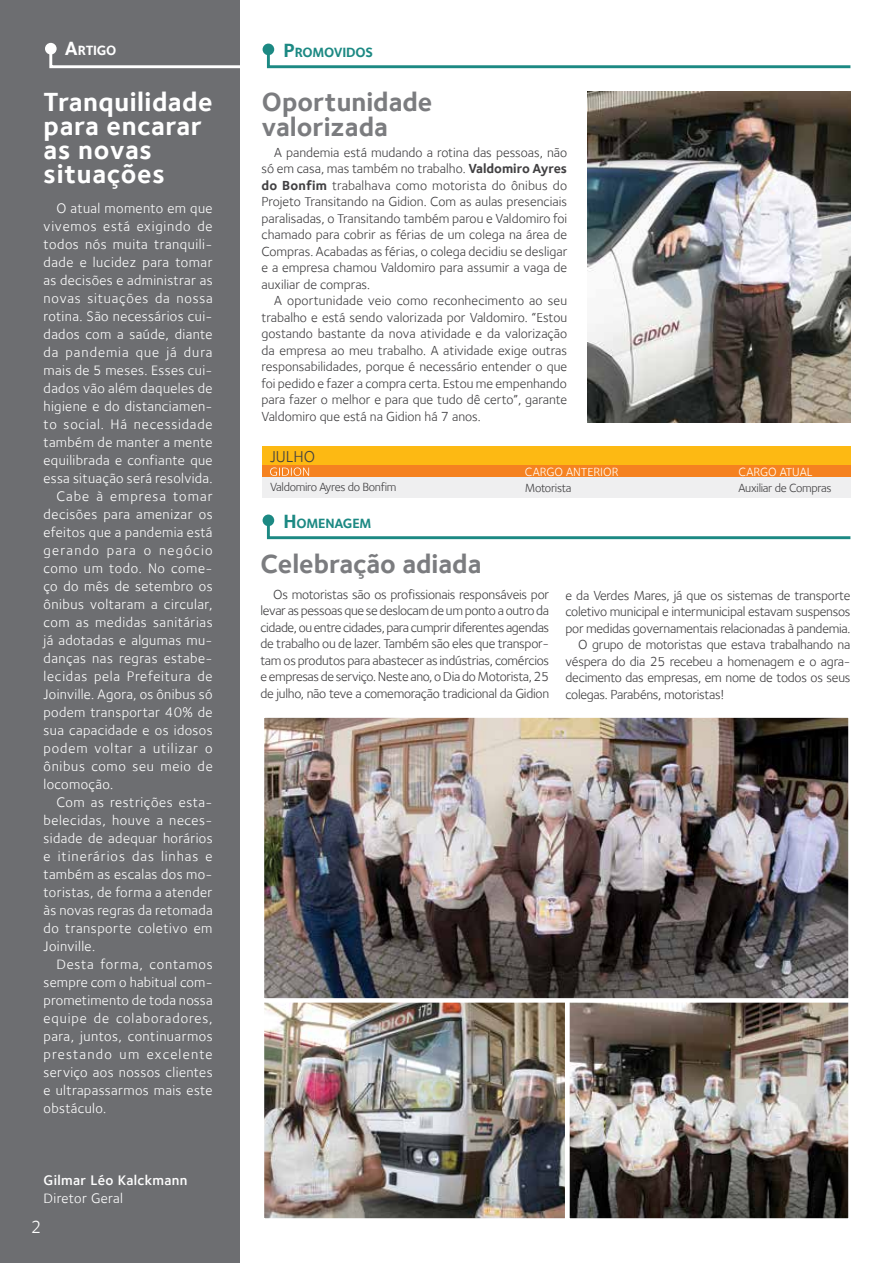
<style>
.page{position:relative;width:893px;height:1263px;background:#fff}
.page>*{position:absolute;margin:0;border:0;box-sizing:border-box;transform-origin:0 0}
.t1{font:700 27px/24px "Foundry Sterling";letter-spacing:.025em;color:#fff}
.t2{font:700 27px/25.5px "Foundry Sterling";color:#7b7c7f}
.t3{font:18px "Foundry Sterling";color:#fff}
.t4{font:16.2px "Foundry Sterling";color:#414042}
.t5{font:14.25px "Foundry Sterling";letter-spacing:.025em;color:#fff}
.t6{font:14.25px "Foundry Sterling";letter-spacing:.055em;color:#fff}
.t7{font:14.25px "Foundry Sterling";letter-spacing:.07em;color:#fff}
.t8{font:14.25px "Foundry Sterling";letter-spacing:.06em;color:#fff}
.t9{font:14.25px "Foundry Sterling";letter-spacing:.085em;color:#fff}
.t10{font:14.25px "Foundry Sterling";letter-spacing:.09em;color:#fff}
.t11{font:14.25px "Foundry Sterling";letter-spacing:.05em;color:#fff}
.t12{font:600 14.25px "Foundry Sterling";letter-spacing:.025em;color:#fff}
.t13{font:700 13.8px "Foundry Sterling";letter-spacing:-.015em;color:#1c8983}
.t14{font:700 13.8px "Foundry Sterling";letter-spacing:-.02em;color:#fff}
.t15{font:13.5px/16.5px "Foundry Sterling";letter-spacing:-.02em;color:#414042;text-align:justify}
.t16{font:12.3px "Foundry Sterling";color:#fff}
.t17{font:12.15px "Foundry Sterling";letter-spacing:-.025em;color:#414042}
.s1{font-size:19.65px}
.s2{font-weight:700}
</style>
<div class="page">
<div style="left:262px;top:462px;width:588px;height:35px;background:#efeff0"></div>
<img style="left:570px;top:1003px;width:278px;height:215px">
<div style="left:565px;top:961px;width:288px;height:262px;border:4px solid #fff"></div>
<div style="left:0;top:0;width:239px;height:1263px;background:#6d6e71"></div>
<svg style="left:48px;top:46px;width:192px;height:24px"></svg>
<div style="left:45px;top:43px;width:12px;height:11px;background:#fff;border-radius:50%"></div>
<div style="left:262px;top:464px;width:588px;height:13px;background:#f58220"></div>
<div style="left:262px;top:446px;width:588px;height:19px;background:#fdb913"></div>
<svg style="left:270px;top:467px;width:39px;height:9px"></svg>
<svg style="left:265px;top:46px;width:586px;height:23px"></svg>
<div style="left:263px;top:44px;width:11px;height:11px;background:#1c8983;border-radius:50%"></div>
<svg style="left:265px;top:517px;width:586px;height:23px"></svg>
<div style="left:263px;top:514px;width:11px;height:12px;background:#1c8983;border-radius:50%"></div>
<img style="left:588px;top:91px;width:262px;height:331px">
<img style="left:265px;top:1003px;width:299px;height:215px">
<div style="left:260px;top:995px;width:309px;height:228px;border:4px solid #fff"></div>
<img style="left:265px;top:718px;width:583px;height:280px">
<div style="left:260px;top:713px;width:593px;height:290px;border:4px solid #fff"></div>
<p class="t14" style="left:65px;top:42px;width:53px"><span class="s1">A</span>RTIGO</p>
<h1 class="t1" style="left:44px;top:90px;width:171px">Tranquilidade para encarar as novas situações</h1>
<p class="t5" style="left:56px;top:200px;width:158px">O atual momento em que</p>
<p class="t6" style="left:44px;top:218px;width:171px">vivemos está exigindo de</p>
<p class="t5" style="left:44px;top:236px;width:171px">todos nós muita tranquili-</p>
<p class="t5" style="left:44px;top:254px;width:171px">dade e lucidez para tomar</p>
<p class="t5" style="left:44px;top:272px;width:171px">as decisões e administrar as</p>
<p class="t6" style="left:44px;top:290px;width:171px">novas situações da nossa</p>
<p class="t5" style="left:44px;top:308px;width:171px">rotina. São necessários cui-</p>
<p class="t5" style="left:44px;top:326px;width:171px">dados com a saúde, diante</p>
<p class="t7" style="left:44px;top:344px;width:170px">da pandemia que já dura</p>
<p class="t5" style="left:44px;top:362px;width:171px">mais de 5 meses. Esses cui-</p>
<p class="t5" style="left:44px;top:380px;width:171px">dados vão além daqueles de</p>
<p class="t5" style="left:44px;top:398px;width:171px">higiene e do distanciamen-</p>
<p class="t6" style="left:44px;top:416px;width:171px">to social. Há necessidade</p>
<p class="t5" style="left:44px;top:434px;width:171px">também de manter a mente</p>
<p class="t5" style="left:44px;top:452px;width:171px">equilibrada e confiante que</p>
<p class="t5" style="left:44px;top:470px;width:170px">essa situação será resolvida.</p>
<p class="t7" style="left:56px;top:488px;width:158px">Cabe à empresa tomar</p>
<p class="t5" style="left:44px;top:506px;width:171px">decisões para amenizar os</p>
<p class="t5" style="left:44px;top:524px;width:171px">efeitos que a pandemia está</p>
<p class="t10" style="left:44px;top:542px;width:171px">gerando para o negócio</p>
<p class="t5" style="left:44px;top:560px;width:170px">como um todo. No come-</p>
<p class="t5" style="left:44px;top:578px;width:171px">ço do mês de setembro os</p>
<p class="t5" style="left:44px;top:596px;width:170px">ônibus voltaram a circular,</p>
<p class="t5" style="left:44px;top:614px;width:171px">com as medidas sanitárias</p>
<p class="t5" style="left:44px;top:632px;width:171px">já adotadas e algumas mu-</p>
<p class="t5" style="left:44px;top:650px;width:170px">danças nas regras estabe-</p>
<p class="t6" style="left:44px;top:668px;width:170px">lecidas pela Prefeitura de</p>
<p class="t5" style="left:44px;top:686px;width:171px">Joinville. Agora, os ônibus só</p>
<p class="t5" style="left:44px;top:704px;width:171px">podem transportar 40% de</p>
<p class="t5" style="left:44px;top:722px;width:171px">sua capacidade e os idosos</p>
<p class="t8" style="left:44px;top:740px;width:170px">podem voltar a utilizar o</p>
<p class="t11" style="left:44px;top:758px;width:171px">ônibus como seu meio de</p>
<p class="t5" style="left:44px;top:776px;width:71px">locomoção.</p>
<p class="t5" style="left:56px;top:794px;width:158px">Com as restrições esta-</p>
<p class="t5" style="left:44px;top:812px;width:171px">belecidas, houve a neces-</p>
<p class="t5" style="left:44px;top:830px;width:171px">sidade de adequar horários</p>
<p class="t7" style="left:44px;top:848px;width:170px">e itinerários das linhas e</p>
<p class="t5" style="left:44px;top:866px;width:171px">também as escalas dos mo-</p>
<p class="t5" style="left:44px;top:884px;width:171px">toristas, de forma a atender</p>
<p class="t5" style="left:44px;top:902px;width:171px">às novas regras da retomada</p>
<p class="t5" style="left:44px;top:920px;width:170px">do transporte coletivo em</p>
<p class="t5" style="left:44px;top:938px;width:53px">Joinville.</p>
<p class="t6" style="left:56px;top:956px;width:158px">Desta forma, contamos</p>
<p class="t5" style="left:44px;top:974px;width:171px">sempre com o habitual com-</p>
<p class="t5" style="left:44px;top:992px;width:171px">prometimento de toda nossa</p>
<p class="t8" style="left:44px;top:1010px;width:171px">equipe de colaboradores,</p>
<p class="t5" style="left:44px;top:1028px;width:171px">para, juntos, continuarmos</p>
<p class="t9" style="left:44px;top:1046px;width:171px">prestando um excelente</p>
<p class="t5" style="left:44px;top:1064px;width:171px">serviço aos nossos clientes</p>
<p class="t5" style="left:44px;top:1082px;width:171px">e ultrapassarmos mais este</p>
<p class="t5" style="left:44px;top:1100px;width:64px">obstáculo.</p>
<p class="t12" style="left:44px;top:1172px;width:145px">Gilmar Léo Kalckmann</p>
<p class="t5" style="left:44px;top:1190px;width:81px">Diretor Geral</p>
<h2 class="t3" style="left:31px;top:1217px;width:12px">2</h2>
<p class="t13" style="left:283px;top:44px;width:91px"><span class="s1">P</span>ROMOVIDOS</p>
<h1 class="t2" style="left:262px;top:89px;width:172px">Oportunidade valorizada</h1>
<p class="t15" style="left:261px;top:144px;width:307px;text-indent:13px">A pandemia está mudando a rotina das pessoas, não só em casa, mas também no trabalho. <span class="s2">Valdomiro Ayres do Bonfim</span> trabalhava como motorista do ônibus do Projeto Transitando na Gidion. Com as aulas presenciais paralisadas, o Transitando também parou e Valdomiro foi chamado para cobrir as férias de um colega na área de Compras. Acabadas as férias, o colega decidiu se desligar e a empresa chamou Valdomiro para assumir a vaga de auxiliar de compras.</p>
<p class="t15" style="left:261px;top:292px;width:307px;text-indent:13px">A oportunidade veio como reconhecimento ao seu trabalho e está sendo valorizada por Valdomiro. “Estou gostando bastante da nova atividade e da valorização da empresa ao meu trabalho. A atividade exige outras responsabilidades, porque é necessário entender o que foi pedido e fazer a compra certa. Estou me empenhando para fazer o melhor e para que tudo dê certo”, garante Valdomiro que está na Gidion há 7 anos.</p>
<p class="t4" style="left:270px;top:447px;width:47px">JULHO</p>
<p class="t17" style="left:270px;top:479px;width:128px">Valdomiro Ayres do Bonfim</p>
<p class="t16" style="left:525px;top:465px;width:95px">CARGO ANTERIOR</p>
<p class="t17" style="left:525px;top:481px;width:48px">Motorista</p>
<p class="t17" style="left:738px;top:481px;width:94px">Auxiliar de Compras</p>
<p class="t16" style="left:738px;top:465px;width:76px">CARGO ATUAL</p>
<p class="t13" style="left:283px;top:515px;width:89px"><span class="s1">H</span>OMENAGEM</p>
<h1 class="t2" style="left:260px;top:551px;width:222px">Celebração adiada</h1>
<p class="t15" style="left:260px;top:586px;width:290px;text-indent:13px">Os motoristas são os profissionais responsáveis por levar as pessoas que se deslocam de um ponto a outro da cidade, ou entre cidades, para cumprir diferentes agendas de trabalho ou de lazer. Também são eles que transpor&shy;tam os produtos para abastecer as indústrias, comércios e empresas de serviço. Neste ano, o Dia do Motorista, 25 de julho, não teve a comemoração tradicional da Gidion</p>
<p class="t15" style="left:566px;top:587px;width:286px">e da Verdes Mares, já que os sistemas de transporte</p>
<p class="t15" style="left:566px;top:603px;width:286px">coletivo municipal e intermunicipal estavam suspensos</p>
<p class="t15" style="left:566px;top:620px;width:286px">por medidas governamentais relacionadas à pandemia.</p>
<p class="t15" style="left:578px;top:636px;width:273px">O grupo de motoristas que estava trabalhando na</p>
<p class="t15" style="left:566px;top:653px;width:286px">véspera do dia 25 recebeu a homenagem e o agra-</p>
<p class="t15" style="left:566px;top:669px;width:286px">decimento das empresas, em nome de todos os seus</p>
<p class="t15" style="left:566px;top:686px;width:160px">colegas. Parabéns, motoristas!</p>
</div>
